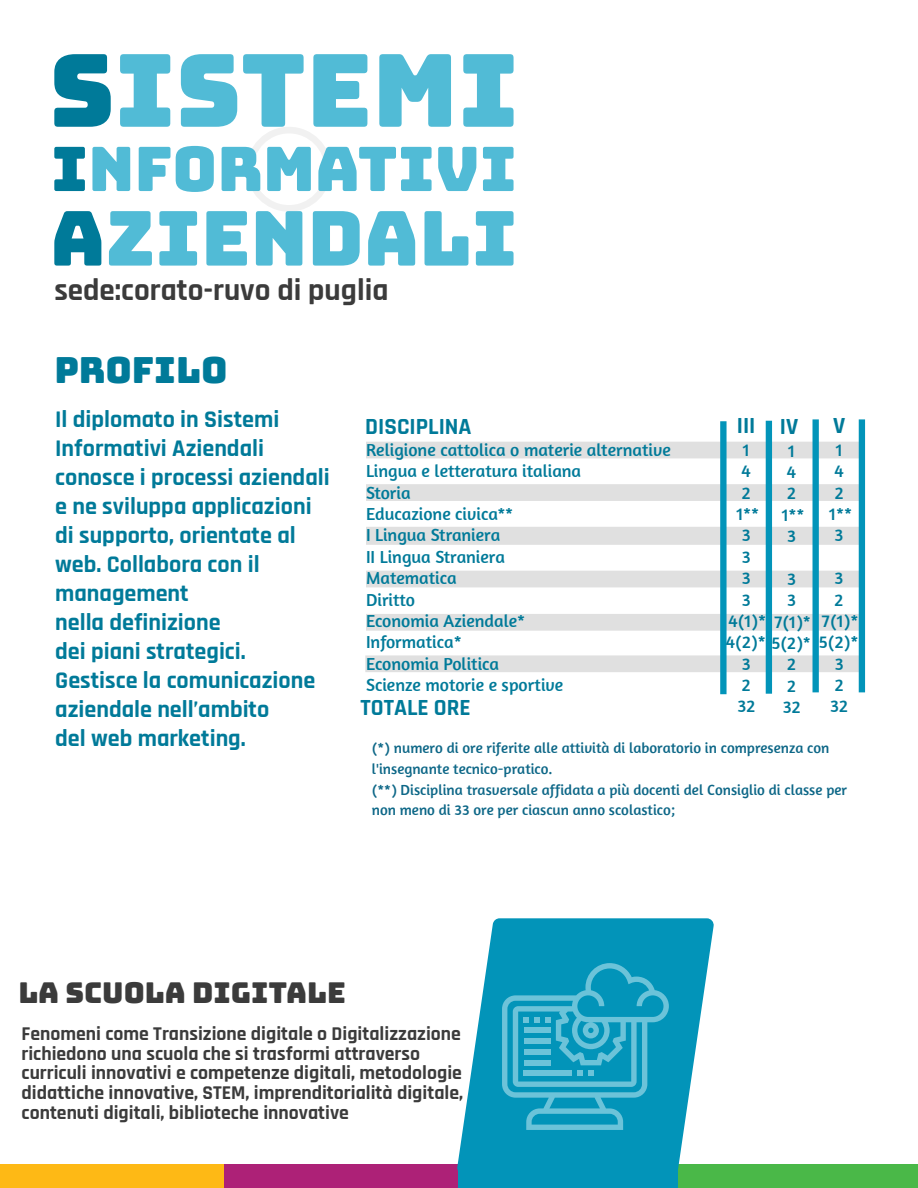
<style>
.page{position:relative;width:918px;height:1188px;background:#fff}
.page>*{position:absolute;margin:0;border:0;box-sizing:border-box;transform-origin:0 0}
.t1{font:100.8px "Bungee";color:#51bbd6}
.t2{font:75.6px "Bungee";color:#51bbd6}
.t3{font:61.35px "Bungee";color:#51bbd6}
.t4{font:36px "Bungee";color:#007a99}
.t5{font:700 31.05px "Rajdhani";color:#3b3b3b}
.t6{font:28.65px "Bungee";color:#3b3b3b}
.t7{font:700 24.15px/29px "Rajdhani";color:#007a99}
.t8{font:700 23.4px "Rajdhani";color:#007a99}
.t9{font:700 19.65px/19.6px "Rajdhani";color:#3b3b3b}
.t10{font:17.85px/21.5px "Amaranth";color:#007a99}
.t11{font:15px/20.5px "Amaranth";color:#0d6787}
.t12{font:15px/20.5px "Amaranth";color:#0d6787}
.s1{color:#007a99}
.s2{font-style:inherit}
</style>
<div class="page">
<div style="left:1px;top:1164px;width:224px;height:24px;background:#feb915"></div>
<div style="left:224px;top:1164px;width:243px;height:24px;background:#ad2177"></div>
<div style="left:458px;top:1164px;width:245px;height:24px;background:#0294b9"></div>
<div style="left:678px;top:1164px;width:239px;height:24px;background:#4ab848"></div>
<svg style="left:457px;top:918px;width:257px;height:253px;fill:#0294b9"></svg>
<div style="left:246px;top:127px;width:85px;height:85px;border:7px solid #000;border-radius:50%"></div>
<svg style="left:502px;top:963px;width:167px;height:167px;background:#23a2c3"></svg>
<div style="left:366px;top:442px;width:499px;height:16px;background:#e0e0e0"></div>
<div style="left:366px;top:484px;width:499px;height:17px;background:#e0e0e0"></div>
<div style="left:366px;top:527px;width:499px;height:18px;background:#e0e0e0"></div>
<div style="left:366px;top:571px;width:499px;height:16px;background:#e0e0e0"></div>
<div style="left:366px;top:614px;width:499px;height:17px;background:#e0e0e0"></div>
<div style="left:365px;top:655px;width:500px;height:17px;background:#e0e0e0"></div>
<div style="left:720px;top:421px;width:7px;height:273px;background:#0294b9"></div>
<div style="left:766px;top:421px;width:6px;height:273px;background:#0294b9"></div>
<div style="left:813px;top:419px;width:6px;height:273px;background:#0294b9"></div>
<div style="left:859px;top:419px;width:6px;height:273px;background:#0294b9"></div>
<h1 class="t1" style="left:49px;top:33px;width:471px"><span class="s1">S</span>ISTEMI</h1>
<h3 class="t3" style="left:51px;top:134px;width:467px"><span class="s1">I</span>NFORMATIVI</h3>
<h2 class="t2" style="left:50px;top:195px;width:469px"><span class="s1">A</span>ZIENDALI</h2>
<h3 class="t5" style="left:54px;top:271px;width:336px">sede:corato-ruvo di puglia</h3>
<h3 class="t4" style="left:54px;top:349px;width:175px">PROFILO</h3>
<p class="t7" style="left:55px;top:406px;width:276px">Il diplomato in Sistemi<br>Informativi Aziendali conosce i processi aziendali e ne sviluppa applicazioni di supporto, orientate al web. Collabora con il management<br>nella definizione<br>dei piani strategici.<br>Gestisce la comunicazione aziendale nell’ambito<br>del web marketing.</p>
<h3 class="t8" style="left:365px;top:412px;width:108px">DISCIPLINA</h3>
<p class="t10" style="left:366px;top:439px;width:306px">Religione cattolica o materie alternative<br>Lingua e letteratura italiana<br>Storia<br>Educazione civica**<br>I Lingua Straniera<br>II Lingua Straniera<br>Matematica<br>Diritto<br>Economia Aziendale*<br>Informatica*<br>Economia Politica<br>Scienze motorie e sportive</p>
<h3 class="t8" style="left:737px;top:411px;width:63px">III IV</h3>
<h3 class="t8" style="left:833px;top:411px;width:14px">V</h3>
<p class="t10" style="left:743px;top:439px;width:8px">1</p>
<p class="t10" style="left:788px;top:440px;width:8px">1</p>
<p class="t10" style="left:836px;top:439px;width:8px">1</p>
<p class="t10" style="left:742px;top:460px;width:11px">4</p>
<p class="t10" style="left:787px;top:461px;width:11px">4</p>
<p class="t10" style="left:834px;top:460px;width:11px">4</p>
<p class="t10" style="left:742px;top:482px;width:10px">2</p>
<p class="t10" style="left:787px;top:482px;width:10px">2</p>
<p class="t10" style="left:835px;top:482px;width:10px">2</p>
<p class="t10" style="left:736px;top:503px;width:24px">1**</p>
<p class="t10" style="left:782px;top:504px;width:24px">1**</p>
<p class="t10" style="left:829px;top:503px;width:24px">1**</p>
<p class="t10" style="left:742px;top:524px;width:10px">3</p>
<p class="t10" style="left:787px;top:525px;width:10px">3</p>
<p class="t10" style="left:835px;top:524px;width:10px">3</p>
<p class="t10" style="left:742px;top:546px;width:10px">3<br>3</p>
<p class="t10" style="left:787px;top:568px;width:10px">3</p>
<p class="t10" style="left:835px;top:567px;width:10px">3</p>
<p class="t10" style="left:742px;top:589px;width:10px">3</p>
<p class="t10" style="left:787px;top:589px;width:10px">3</p>
<p class="t10" style="left:835px;top:589px;width:10px">2</p>
<p class="t10" style="left:728px;top:610px;width:131px">4(1)* 7(1)* 7(1)*</p>
<p class="t10" style="left:726px;top:631px;width:134px">4(2)* 5(2)* 5(2)*</p>
<p class="t10" style="left:742px;top:653px;width:10px">3</p>
<p class="t10" style="left:787px;top:653px;width:10px">2</p>
<p class="t10" style="left:835px;top:653px;width:10px">3</p>
<p class="t10" style="left:742px;top:674px;width:10px">2</p>
<p class="t10" style="left:787px;top:675px;width:10px">2</p>
<p class="t10" style="left:835px;top:674px;width:10px">2</p>
<h3 class="t8" style="left:361px;top:693px;width:112px">TOTALE ORE</h3>
<p class="t10" style="left:737px;top:695px;width:19px">32</p>
<p class="t10" style="left:783px;top:696px;width:19px">32</p>
<p class="t10" style="left:830px;top:695px;width:19px">32</p>
<p class="t12" style="left:372px;top:738px;width:459px"><span class="s2">(*)</span> numero di ore riferite alle attività di laboratorio in compresenza con l'insegnante tecnico-pratico.</p>
<p class="t11" style="left:372px;top:779px;width:477px">(**) Disciplina trasversale affidata a più docenti del Consiglio di classe per non meno di 33 ore per ciascun anno scolastico;</p>
<h3 class="t6" style="left:18px;top:976px;width:329px">LA SCUOLA DIGITALE</h3>
<p class="t9" style="left:22px;top:1024px;width:443px">Fenomeni come Transizione digitale o Digitalizzazione richiedono una scuola che si trasformi attraverso curriculi innovativi e competenze digitali, metodologie didattiche innovative, STEM, imprenditorialità digitale, contenuti digitali, biblioteche innovative</p>
</div>
